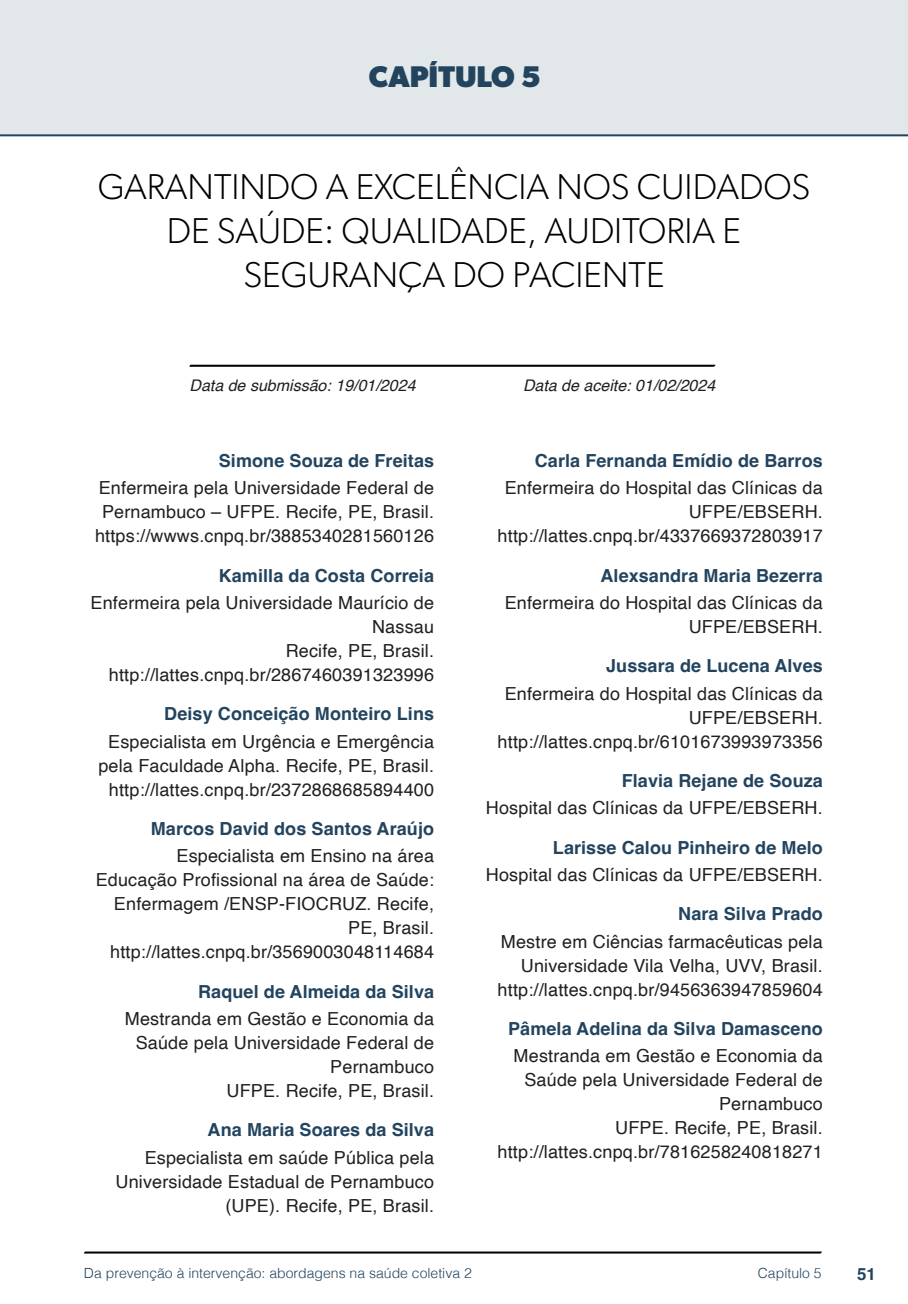
<style>
.page{position:relative;width:908px;height:1304px;background:#fff}
.page>*{position:absolute;margin:0;border:0;box-sizing:border-box;transform-origin:0 0}
.t1{font:300 36px/44px "Gibson";color:#000;text-align:center}
.t2{font:700 30px "Gibson";color:#23445f}
.t3{font:18px/24px "Helvetica";letter-spacing:.01em;color:#231f20;text-align:right}
.t4{font:700 18px "Helvetica";letter-spacing:.005em;color:#23445f}
.t5{font:700 16.8px "Helvetica";color:#23445f}
.t6{font:italic 16px "Helvetica";color:#231f20}
.t7{font:300 14px "Helvetica";color:#23445f}
</style>
<div class="page">
<svg style="left:84px;top:1251px;width:737px;height:3px;background:#515151"></svg>
<svg style="left:189px;top:364px;width:526px;height:3px;background:#4f4f4f"></svg>
<div style="left:0;top:0;width:907px;height:136px;background:#e2e7e9"></div>
<div style="left:44px;top:72px;width:68px;height:61px;background:#e2e7e9"></div>
<h2 class="t2" style="left:369px;top:58px;width:173px">CAPÍTULO 5</h2>
<h1 class="t1" style="left:98px;top:164px;width:713px">GARANTINDO A EXCELÊNCIA NOS CUIDADOS<br>DE SAÚDE: QUALIDADE, AUDITORIA E<br>SEGURANÇA DO PACIENTE</h1>
<p class="t6" style="left:189px;top:373px;width:227px">Data de submissão: 19/01/2024</p>
<p class="t6" style="left:523px;top:373px;width:194px">Data de aceite: 01/02/2024</p>
<p class="t4" style="left:219px;top:450px;width:217px">Simone Souza de Freitas</p>
<p class="t3" style="left:95px;top:477px;width:340px;text-align:center">Enfermeira pela Universidade Federal de<br>Pernambuco – UFPE. Recife, PE, Brasil. https://wwws.cnpq.br/3885340281560126</p>
<p class="t4" style="left:219px;top:564px;width:217px">Kamilla da Costa Correia</p>
<p class="t3" style="left:91px;top:591px;width:345px">Enfermeira pela Universidade Maurício de<br>Nassau<br>Recife, PE, Brasil. http://lattes.cnpq.br/2867460391323996</p>
<p class="t4" style="left:164px;top:703px;width:271px">Deisy Conceição Monteiro Lins</p>
<p class="t3" style="left:98px;top:730px;width:337px;text-align:center">Especialista em Urgência e Emergência pela Faculdade Alpha. Recife, PE, Brasil. http://lattes.cnpq.br/2372868685894400</p>
<p class="t4" style="left:151px;top:818px;width:285px">Marcos David dos Santos Araújo</p>
<p class="t3" style="left:96px;top:845px;width:340px">Especialista em Ensino na área<br>Educação Profissional na área de Saúde:<br>Enfermagem /ENSP-FIOCRUZ. Recife,<br>PE, Brasil. http://lattes.cnpq.br/3569003048114684</p>
<p class="t4" style="left:198px;top:980px;width:237px">Raquel de Almeida da Silva</p>
<p class="t3" style="left:125px;top:1007px;width:310px">Mestranda em Gestão e Economia da<br>Saúde pela Universidade Federal de<br>Pernambuco<br>UFPE. Recife, PE, Brasil.</p>
<p class="t4" style="left:207px;top:1119px;width:228px">Ana Maria Soares da Silva</p>
<p class="t3" style="left:115px;top:1146px;width:320px">Especialista em saúde Pública pela<br>Universidade Estadual de Pernambuco (UPE). Recife, PE, Brasil.</p>
<p class="t4" style="left:534px;top:450px;width:289px">Carla Fernanda Emídio de Barros</p>
<p class="t3" style="left:497px;top:476px;width:326px">Enfermeira do Hospital das Clínicas da<br>UFPE/EBSERH. http://lattes.cnpq.br/4337669372803917</p>
<p class="t4" style="left:600px;top:564px;width:224px">Alexsandra Maria Bezerra</p>
<p class="t3" style="left:504px;top:591px;width:319px">Enfermeira do Hospital das Clínicas da<br>UFPE/EBSERH.</p>
<p class="t4" style="left:606px;top:655px;width:218px">Jussara de Lucena Alves</p>
<p class="t3" style="left:497px;top:682px;width:326px">Enfermeira do Hospital das Clínicas da<br>UFPE/EBSERH. http://lattes.cnpq.br/6101673993973356</p>
<p class="t4" style="left:621px;top:770px;width:202px">Flavia Rejane de Souza</p>
<p class="t3" style="left:485px;top:796px;width:338px">Hospital das Clínicas da UFPE/EBSERH.</p>
<p class="t4" style="left:552px;top:836px;width:271px">Larisse Calou Pinheiro de Melo</p>
<p class="t3" style="left:485px;top:863px;width:338px">Hospital das Clínicas da UFPE/EBSERH.</p>
<p class="t4" style="left:678px;top:903px;width:146px">Nara Silva Prado</p>
<p class="t3" style="left:497px;top:930px;width:326px">Mestre em Ciências farmacêuticas pela<br>Universidade Vila Velha, UVV, Brasil. http://lattes.cnpq.br/9456363947859604</p>
<p class="t4" style="left:508px;top:1018px;width:316px">Pâmela Adelina da Silva Damasceno</p>
<p class="t3" style="left:497px;top:1044px;width:326px">Mestranda em Gestão e Economia da<br>Saúde pela Universidade Federal de<br>Pernambuco<br>UFPE. Recife, PE, Brasil. http://lattes.cnpq.br/7816258240818271</p>
<p class="t7" style="left:84px;top:1261px;width:389px">Da prevenção à intervenção: abordagens na saúde coletiva 2</p>
<p class="t7" style="left:757px;top:1261px;width:65px">Capítulo 5</p>
<p class="t5" style="left:856px;top:1264px;width:20px">51</p>
</div>
